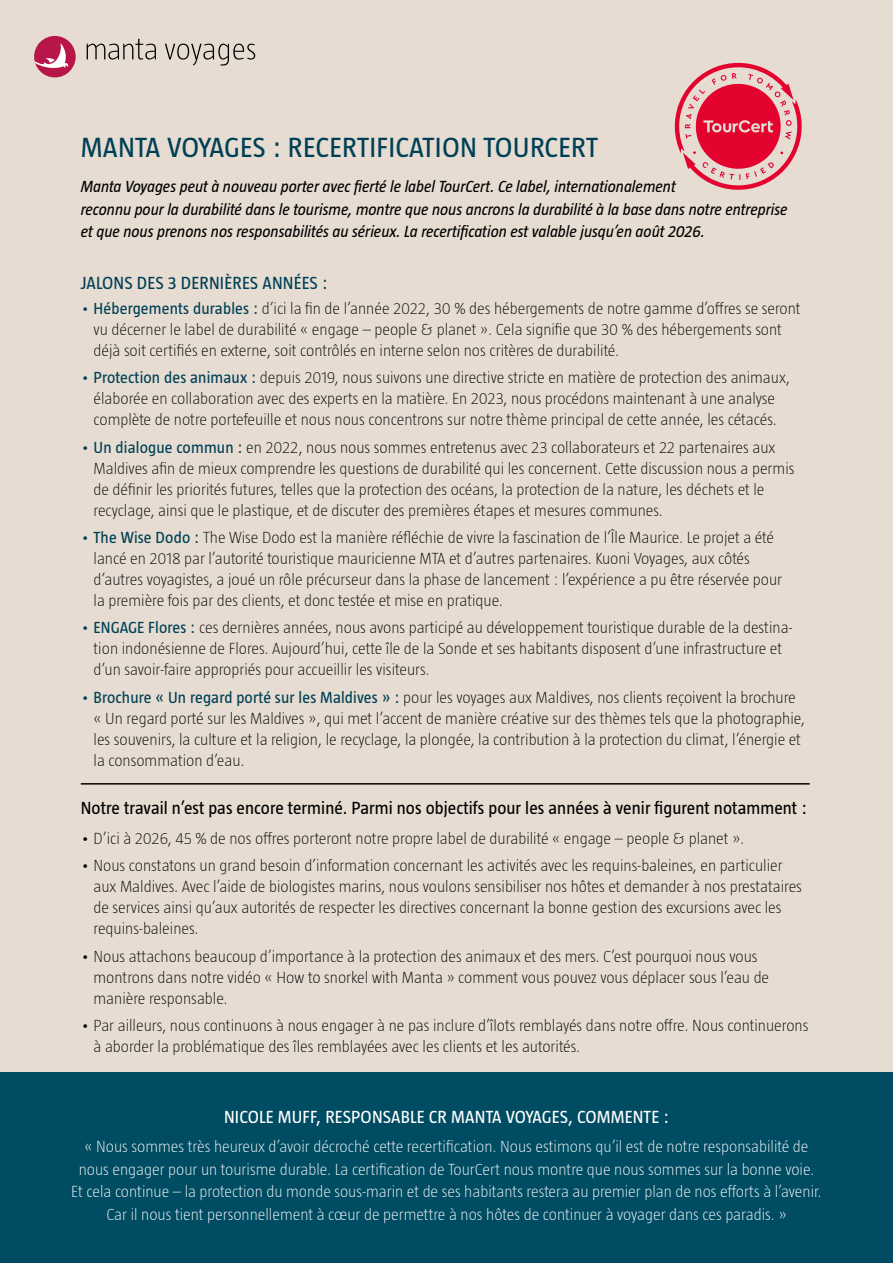
<style>
.page{position:relative;width:893px;height:1263px;background:#004c63}
.page>*{position:absolute;margin:0;border:0;box-sizing:border-box;transform-origin:0 0}
.t1{font:28.5px "Taz";letter-spacing:.01em;color:#004056}
.t2{font:18px "Taz";letter-spacing:.005em;color:#000}
.t3{font:18px "Taz";letter-spacing:.01em;color:#fff}
.t4{font:18px "Taz";letter-spacing:.01em;color:#004056}
.t5{font:200 16.5px/21px "Taz";color:#000}
.t6{font:200 16.5px/22.5px "Taz";color:#fff;text-align:center}
.t7{font:italic 16.5px/22.5px "Taz";color:#000}
.s1{color:#004056}
.s2{font-weight:400;color:#004056}
</style>
<div class="page">
<div style="left:0;top:0;width:893px;height:1071px;background:#e6dcd1"></div>
<svg style="left:674px;top:62px;width:128px;height:128px"></svg>
<div style="left:34px;top:36px;width:42px;height:41px;background:#b81548;border-radius:50%"></div>
<svg style="left:35px;top:44px;width:33px;height:28px"></svg>
<svg style="left:87px;top:39px;width:168px;height:27px"></svg>
<hr style="left:81px;top:783px;width:729px;height:1px;background:#000">
<h1 class="t1" style="left:81px;top:131px;width:519px">MANTA VOYAGES : RECERTIFICATION TOURCERT</h1>
<p class="t7" style="left:81px;top:175px;width:708px">Manta Voyages peut à nouveau porter avec fierté le label TourCert. Ce label, internationalement<br>reconnu pour la durabilité dans le tourisme, montre que nous ancrons la durabilité à la base dans notre entreprise et que nous prenons nos responsabilités au sérieux. La recertification est valable jusqu’en août 2026.</p>
<p class="t4" style="left:81px;top:272px;width:248px">JALONS DES 3 DERNIÈRES ANNÉES :</p>
<p class="t5" style="left:94px;top:297px;width:708px;text-indent:-13px"><span class="s1">•</span> <span class="s2">Hébergements durables :</span> d’ici la fin de l’année 2022, 30 % des hébergements de notre gamme d’offres se seront vu décerner le label de durabilité « engage – people &amp; planet ». Cela signifie que 30 % des hébergements sont déjà soit certifiés en externe, soit contrôlés en interne selon nos critères de durabilité.</p>
<p class="t5" style="left:81px;top:367px;width:711px;text-align:center"><span class="s1">•</span> <span class="s2">Protection des animaux :</span> depuis 2019, nous suivons une directive stricte en matière de protection des animaux, élaborée en collaboration avec des experts en la matière. En 2023, nous procédons maintenant à une analyse complète de notre portefeuille et nous nous concentrons sur notre thème principal de cette année, les cétacés.</p>
<p class="t5" style="left:94px;top:436px;width:702px;text-indent:-13px"><span class="s1">•</span> <span class="s2">Un dialogue commun :</span> en 2022, nous nous sommes entretenus avec 23 collaborateurs et 22 partenaires aux Maldives afin de mieux comprendre les questions de durabilité qui les concernent. Cette discussion nous a permis de définir les priorités futures, telles que la protection des océans, la protection de la nature, les déchets et le recyclage, ainsi que le plastique, et de discuter des premières étapes et mesures communes.</p>
<p class="t5" style="left:94px;top:527px;width:690px;text-indent:-13px"><span class="s1">•</span> <span class="s2">The Wise Dodo :</span> The Wise Dodo est la manière réfléchie de vivre la fascination de l’Île Maurice. Le projet a été lancé en 2018 par l’autorité touristique mauricienne MTA et d’autres partenaires. Kuoni Voyages, aux côtés d’autres voyagistes, a joué un rôle précurseur dans la phase de lancement : l’expérience a pu être réservée pour la première fois par des clients, et donc testée et mise en pratique.</p>
<p class="t5" style="left:94px;top:617px;width:701px;text-indent:-13px"><span class="s1">•</span> <span class="s2">ENGAGE Flores :</span> ces dernières années, nous avons participé au développement touristique durable de la destina&shy;tion indonésienne de Flores. Aujourd’hui, cette île de la Sonde et ses habitants disposent d’une infrastructure et d’un savoir-faire appropriés pour accueillir les visiteurs.</p>
<p class="t5" style="left:94px;top:686px;width:713px;text-indent:-13px"><span class="s1">•</span> <span class="s2">Brochure « Un regard porté sur les Maldives » :</span> pour les voyages aux Maldives, nos clients reçoivent la brochure « Un regard porté sur les Maldives », qui met l’accent de manière créative sur des thèmes tels que la photographie, les souvenirs, la culture et la religion, le recyclage, la plongée, la contribution à la protection du climat, l’énergie et la consommation d’eau.</p>
<p class="t2" style="left:81px;top:798px;width:728px">Notre travail n’est pas encore terminé. Parmi nos objectifs pour les années à venir figurent notamment :</p>
<p class="t5" style="left:81px;top:827px;width:665px">• D’ici à 2026, 45 % de nos offres porteront notre propre label de durabilité « engage – people &amp; planet ».</p>
<p class="t5" style="left:94px;top:855px;width:710px;text-indent:-13px">• Nous constatons un grand besoin d’information concernant les activités avec les requins-baleines, en particulier aux Maldives. Avec l’aide de biologistes marins, nous voulons sensibiliser nos hôtes et demander à nos prestataires de services ainsi qu’aux autorités de respecter les directives concernant la bonne gestion des excursions avec les requins-baleines.</p>
<p class="t5" style="left:94px;top:945px;width:677px;text-indent:-13px">• Nous attachons beaucoup d’importance à la protection des animaux et des mers. C’est pourquoi nous vous montrons dans notre vidéo « How to snorkel with Manta » comment vous pouvez vous déplacer sous l’eau de manière responsable.</p>
<p class="t5" style="left:94px;top:1015px;width:716px;text-indent:-13px">• Par ailleurs, nous continuons à nous engager à ne pas inclure d’îlots remblayés dans notre offre. Nous continuerons à aborder la problématique des îles remblayées avec les clients et les autorités.</p>
<p class="t3" style="left:224px;top:1107px;width:446px">NICOLE MUFF, RESPONSABLE CR MANTA VOYAGES, COMMENTE :</p>
<p class="t6" style="left:71px;top:1135px;width:752px">« Nous sommes très heureux d’avoir décroché cette recertification. Nous estimons qu’il est de notre responsabilité de nous engager pour un tourisme durable. La certification de TourCert nous montre que nous sommes sur la bonne voie.<br>Et cela continue – la protection du monde sous-marin et de ses habitants restera au premier plan de nos efforts à l’avenir.<br>Car il nous tient personnellement à cœur de permettre à nos hôtes de continuer à voyager dans ces paradis. »</p>
</div>
